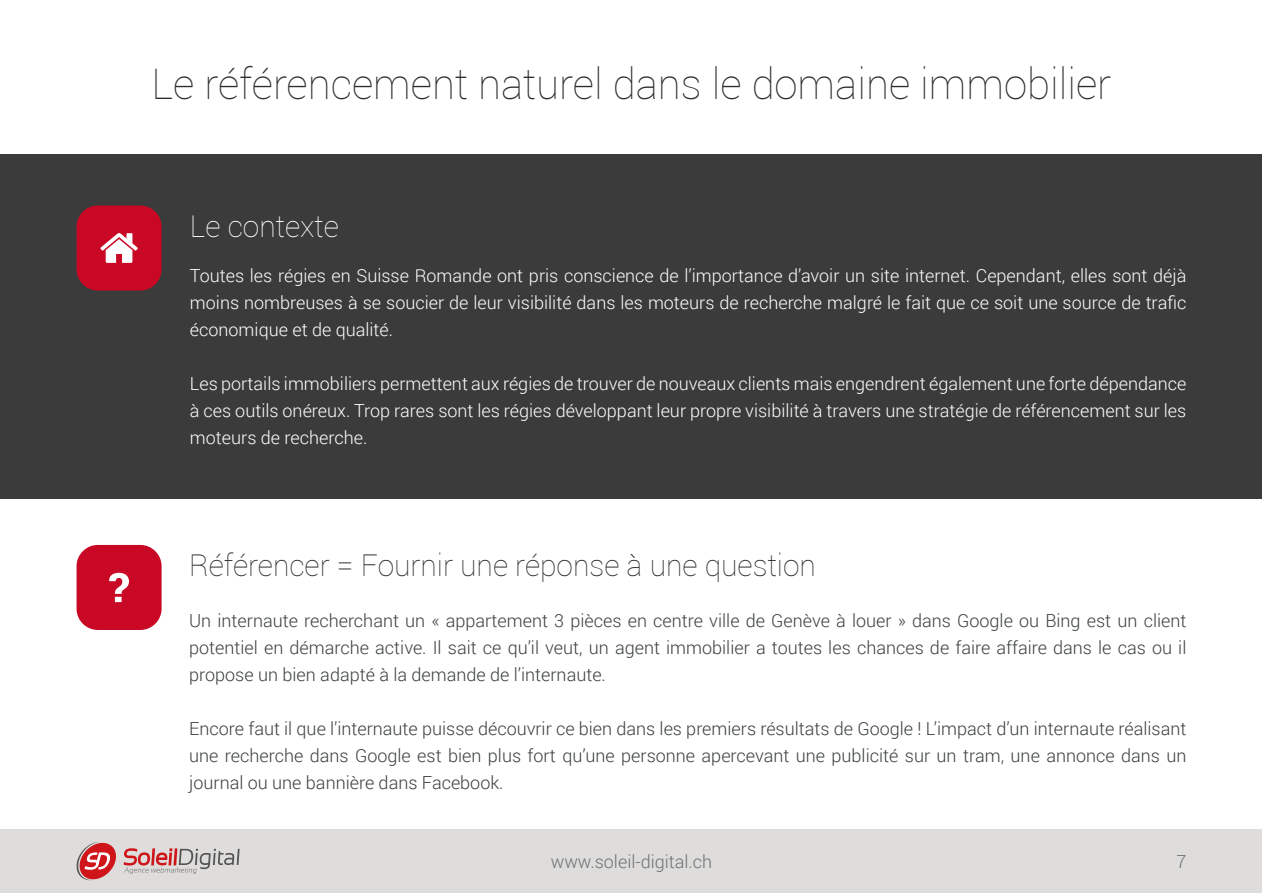
<style>
.page{position:relative;width:1263px;height:893px;background:#fff}
.page>*{position:absolute;margin:0;border:0;box-sizing:border-box;transform-origin:0 0}
.t1{font:100 42px "Roboto";color:#2b2d30}
.t2{font:100 30px "Roboto";color:#2b2d30}
.t3{font:100 30px "Roboto";color:#fff}
.t4{font:300 18px/27px "Roboto";color:#3b3f41;text-align:justify}
.t5{font:300 18px/27px "Roboto";color:#fff;text-align:justify}
.t6{font:300 18px "Roboto";color:#6d7172}
</style>
<div class="page">
<div style="left:1px;top:154px;width:1261px;height:345px;background:#3b3b3b"></div>
<div style="left:77px;top:545px;width:85px;height:85px;background:#c90826;border-radius:21px"></div>
<svg style="left:109px;top:573px;width:20px;height:29px"></svg>
<div style="left:77px;top:205px;width:85px;height:86px;background:#c90826;border-radius:21px"></div>
<svg style="left:100px;top:233px;width:38px;height:30px"></svg>
<div style="left:1px;top:829px;width:1261px;height:64px;background:#dedddc"></div>
<svg style="left:76px;top:842px;width:40px;height:39px"></svg>
<svg style="left:124px;top:848px;width:116px;height:26px"></svg>
<h1 class="t1" style="left:152px;top:55px;width:961px">Le référencement naturel dans le domaine immobilier</h1>
<h2 class="t3" style="left:190px;top:205px;width:150px">Le contexte</h2>
<p class="t5" style="left:190px;top:262px;width:998px">Toutes les régies en Suisse Romande ont pris conscience de l’importance d’avoir un site internet. Cependant, elles sont déjà moins nombreuses à se soucier de leur visibilité dans les moteurs de recherche malgré le fait que ce soit une source de trafic économique et de qualité.</p>
<p class="t5" style="left:190px;top:370px;width:998px">Les portails immobiliers permettent aux régies de trouver de nouveaux clients mais engendrent également une forte dépendance à ces outils onéreux. Trop rares sont les régies développant leur propre visibilité à travers une stratégie de référencement sur les moteurs de recherche.</p>
<h2 class="t2" style="left:189px;top:545px;width:628px">Référencer = Fournir une réponse à une question</h2>
<p class="t4" style="left:189px;top:606px;width:999px">Un internaute recherchant un « appartement 3 pièces en centre ville de Genève à louer » dans Google ou Bing est un client potentiel en démarche active. Il sait ce qu’il veut, un agent immobilier a toutes les chances de faire affaire dans le cas ou il propose un bien adapté à la demande de l’internaute.</p>
<p class="t4" style="left:189px;top:714px;width:999px">Encore faut il que l’internaute puisse découvrir ce bien dans les premiers résultats de Google ! L’impact d’un internaute réalisant une recherche dans Google est bien plus fort qu’une personne apercevant une publicité sur un tram, une annonce dans un journal ou une bannière dans Facebook.</p>
<p class="t6" style="left:551px;top:849px;width:163px">www.soleil-digital.ch</p>
<p class="t6" style="left:1176px;top:849px;width:11px">7</p>
</div>
